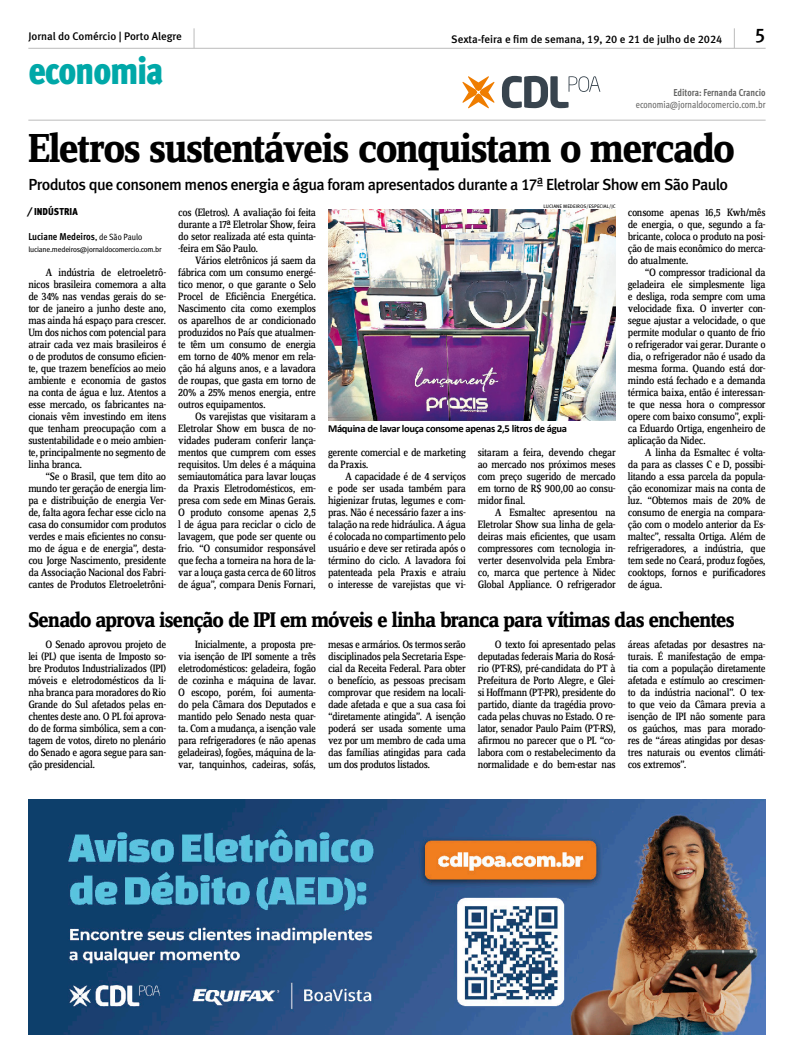
<style>
.page{position:relative;width:794px;height:1063px;background:#fff}
.page>*{position:absolute;margin:0;border:0;box-sizing:border-box;transform-origin:0 0}
.Abre{font:700 42px "Zine Serif Dis";letter-spacing:-.035em;color:#000}
.t1{font:38px "Meta Cond Black LF";letter-spacing:-.035em;color:#00a8a8}
.Matéria_3_2_1{font:700 22px "Zine Serif Dis";letter-spacing:-.04em;color:#000}
.t2{font:19.9px "Meta Medium LF";color:#000}
.Linha_de_apoio{font:16px "Meta Medium LF";letter-spacing:-.04em;color:#000}
.TEXTO{font:11px/12px "Zine Serif Dis";letter-spacing:-.03em;color:#000;text-align:justify}
.Cabeçalho{font:11px "Meta Medium LF";color:#000}
.Legenda{font:700 10.6px "Calibri";letter-spacing:-.03em;color:#000}
.t3{font:10px "Meta Cond Book LF";color:#636362;scale:.95 1}
.Assinatura{font:10px "Meta Cond Bold LF";color:#000}
.t4{font:10px "Meta Cond Bold LF";color:#636362;scale:.95 1}
.t5{font:10px "Meta Cond Black LF";letter-spacing:.005em;color:#000}
.E-mail{font:7.7px "Meta Cond Book LF";letter-spacing:-.02em;color:#000;scale:1.11 1}
.Crédito{font:5px "Meta Book Caps";color:#000}
.s1{font-family:"Meta Cond Book LF";font-size:9px}
</style>
<div class="page">
<hr style="left:28px;top:120px;width:737px;height:1px;background:#bbb">
<hr style="left:28px;top:48px;width:737px;height:1px;background:#bbb">
<svg style="left:734px;top:28px;width:1px;height:20px"></svg>
<svg style="left:194px;top:28px;width:1px;height:20px"></svg>
<img style="left:328px;top:209px;width:288px;height:211px">
<img style="left:28px;top:799px;width:737px;height:236px">
<svg style="left:502px;top:76px;width:98px;height:32px"></svg>
<svg style="left:462px;top:76px;width:32px;height:32px"></svg>
<p class="Cabeçalho" style="left:28px;top:30px;width:155px">Jornal do Comércio | Porto Alegre</p>
<p class="t2" style="left:754px;top:24px;width:13px">5</p>
<h2 class="t1" style="left:28px;top:48px;width:137px">economia</h2>
<p class="Cabeçalho" style="left:451px;top:32px;width:273px">Sexta-feira e fim de semana, 19, 20 e 21 de julho de 2024</p>
<p class="t4" style="left:673px;top:87px;width:98px">Editora: Fernanda Crancio</p>
<p class="t3" style="left:636px;top:99px;width:138px">economia@jornaldocomercio.com.br</p>
<p class="Abre" style="left:28px;top:126px;width:708px">Eletros sustentáveis conquistam o mercado</p>
<p class="Linha_de_apoio" style="left:28px;top:176px;width:701px">Produtos que consonem menos energia e água foram apresentados durante a 17ª Eletrolar Show em São Paulo</p>
<p class="Crédito" style="left:543px;top:204px;width:74px">LUCIANE MEDEIROS/ESPECIAL/JC</p>
<p class="t5" style="left:28px;top:206px;width:51px">⁄ INDÚSTRIA</p>
<p class="TEXTO" style="left:178px;top:207px;width:139px">cos (Eletros). A avaliação foi feita durante a 17ª Eletrolar Show, feira do setor realizada até esta quinta--feira em São Paulo.</p>
<p class="TEXTO" style="left:178px;top:255px;width:139px;text-indent:17px">Vários eletrônicos já saem da fábrica com um consumo energé&shy;tico menor, o que garante o Selo Procel de Eficiência Energética.<br>Nascimento cita como exemplos os aparelhos de ar condicionado produzidos no País que atualmen&shy;te têm um consumo de energia em torno de 40% menor em rela&shy;ção há alguns anos, e a lavadora de roupas, que gasta em torno de 20% a 25% menos energia, entre outros equipamentos.</p>
<p class="TEXTO" style="left:178px;top:411px;width:139px;text-indent:17px">Os varejistas que visitaram a Eletrolar Show em busca de no&shy;vidades puderam conferir lança&shy;mentos que cumprem com esses requisitos. Um deles é a máquina semiautomática para lavar louças da Praxis Eletrodomésticos, em&shy;presa com sede em Minas Gerais.<br>O produto consome apenas 2,5 l de água para reciclar o ciclo de lavagem, que pode ser quente ou frio. “O consumidor responsável que fecha a torneira na hora de la&shy;var a louça gasta cerca de 60 litros de água”, compara Denis Fornari,</p>
<p class="TEXTO" style="left:628px;top:207px;width:139px">consome apenas 16,5 Kwh/mês de energia, o que, segundo a fa&shy;bricante, coloca o produto na posi&shy;ção de mais econômico do merca&shy;do atualmente.</p>
<p class="TEXTO" style="left:628px;top:267px;width:139px;text-indent:17px">“O compressor tradicional da geladeira ele simplesmente liga e desliga, roda sempre com uma velocidade fixa. O inverter con&shy;segue ajustar a velocidade, o que permite modular o quanto de frio o refrigerador vai gerar. Durante o dia, o refrigerador não é usado da mesma forma. Quando está dor&shy;mindo está fechado e a demanda térmica baixa, então é interessan&shy;te que nessa hora o compressor opere com baixo consumo”, expli&shy;ca Eduardo Ortiga, engenheiro de aplicação da Nidec.</p>
<p class="TEXTO" style="left:628px;top:447px;width:139px;text-indent:17px">A linha da Esmaltec é volta&shy;da para as classes C e D, possibi&shy;litando a essa parcela da popula&shy;ção economizar mais na conta de luz. “Obtemos mais de 20% de consumo de energia na compara&shy;ção com o modelo anterior da Es&shy;maltec”, ressalta Ortiga. Além de refrigeradores, a indústria, que tem sede no Ceará, produz fogões, cooktops, fornos e purificadores de água.</p>
<p class="Matéria_3_2_1" style="left:28px;top:608px;width:708px">Senado aprova isenção de IPI em móveis e linha branca para vítimas das enchentes</p>
<p class="TEXTO" style="left:28px;top:639px;width:139px;text-indent:17px">O Senado aprovou projeto de lei (PL) que isenta de Imposto so&shy;bre Produtos Industrializados (IPI) móveis e eletrodomésticos da li&shy;nha branca para moradores do Rio Grande do Sul afetados pelas en&shy;chentes deste ano. O PL foi aprova&shy;do de forma simbólica, sem a con&shy;tagem de votos, direto no plenário do Senado e agora segue para san&shy;ção presidencial.</p>
<p class="TEXTO" style="left:178px;top:639px;width:139px;text-indent:17px">Inicialmente, a proposta pre&shy;via isenção de IPI somente a três eletrodomésticos: geladeira, fogão de cozinha e máquina de lavar.<br>O escopo, porém, foi aumenta&shy;do pela Câmara dos Deputados e mantido pelo Senado nesta quar&shy;ta. Com a mudança, a isenção vale para refrigeradores (e não apenas geladeiras), fogões, máquina de la&shy;var, tanquinhos, cadeiras, sofás,</p>
<p class="TEXTO" style="left:328px;top:639px;width:139px">mesas e armários. Os termos serão disciplinados pela Secretaria Espe&shy;cial da Receita Federal. Para obter o benefício, as pessoas precisam comprovar que residem na locali&shy;dade afetada e que a sua casa foi “diretamente atingida”. A isenção poderá ser usada somente uma vez por um membro de cada uma das famílias atingidas para cada um dos produtos listados.</p>
<p class="TEXTO" style="left:478px;top:639px;width:139px;text-indent:17px">O texto foi apresentado pelas deputadas federais Maria do Rosá&shy;rio (PT-RS), pré-candidata do PT à Prefeitura de Porto Alegre, e Glei&shy;si Hoffmann (PT-PR), presidente do partido, diante da tragédia provo&shy;cada pelas chuvas no Estado. O re&shy;lator, senador Paulo Paim (PT-RS), afirmou no parecer que o PL “co&shy;labora com o restabelecimento da normalidade e do bem-estar nas</p>
<p class="TEXTO" style="left:628px;top:639px;width:139px">áreas afetadas por desastres na&shy;turais. É manifestação de empa&shy;tia com a população diretamente afetada e estímulo ao crescimen&shy;to da indústria nacional”. O tex&shy;to que veio da Câmara previa a isenção de IPI não somente para os gaúchos, mas para morado&shy;res de “áreas atingidas por desas&shy;tres naturais ou eventos climáti&shy;cos extremos”.</p>
<p class="Assinatura" style="left:28px;top:231px;width:115px">Luciane Medeiros<span class="s1">, de São Paulo</span></p>
<p class="E-mail" style="left:28px;top:245px;width:122px">luciane.medeiros@jornaldocomercio.com.br</p>
<p class="TEXTO" style="left:28px;top:267px;width:139px;text-indent:17px">A indústria de eletroeletrô&shy;nicos brasileira comemora a alta de 34% nas vendas gerais do se&shy;tor de janeiro a junho deste ano, mas ainda há espaço para crescer.<br>Um dos nichos com potencial para atrair cada vez mais brasileiros é o de produtos de consumo eficien&shy;te, que trazem benefícios ao meio ambiente e economia de gastos na conta de água e luz. Atentos a esse mercado, os fabricantes na&shy;cionais vêm investindo em itens que tenham preocupação com a sustentabilidade e o meio ambien&shy;te, principalmente no segmento de linha branca.</p>
<p class="TEXTO" style="left:28px;top:471px;width:139px;text-indent:17px">“Se o Brasil, que tem dito ao mundo ter geração de energia lim&shy;pa e distribuição de energia Ver&shy;de, falta agora fechar esse ciclo na casa do consumidor com produtos verdes e mais eficientes no consu&shy;mo de água e de energia”, desta&shy;cou Jorge Nascimento, presidente da Associação Nacional dos Fabri&shy;cantes de Produtos Eletroeletrôni-</p>
<p class="Legenda" style="left:328px;top:421px;width:240px">Máquina de lavar louça consome apenas 2,5 litros de água</p>
<p class="TEXTO" style="left:328px;top:447px;width:139px">gerente comercial e de marketing da Praxis.</p>
<p class="TEXTO" style="left:328px;top:471px;width:139px;text-indent:17px">A capacidade é de 4 serviços e pode ser usada também para higienizar frutas, legumes e com&shy;pras. Não é necessário fazer a ins&shy;talação na rede hidráulica. A água é colocada no compartimento pelo usuário e deve ser retirada após o término do ciclo. A lavadora foi patenteada pela Praxis e atraiu o interesse de varejistas que vi-</p>
<p class="TEXTO" style="left:478px;top:447px;width:139px">sitaram a feira, devendo chegar ao mercado nos próximos meses com preço sugerido de mercado em torno de R$ 900,00 ao consu&shy;midor final.</p>
<p class="TEXTO" style="left:478px;top:507px;width:139px;text-indent:17px">A Esmaltec apresentou na Eletrolar Show sua linha de gela&shy;deiras mais eficientes, que usam compressores com tecnologia in&shy;verter desenvolvida pela Embra&shy;co, marca que pertence à Nidec Global Appliance. O refrigerador</p>
</div>
